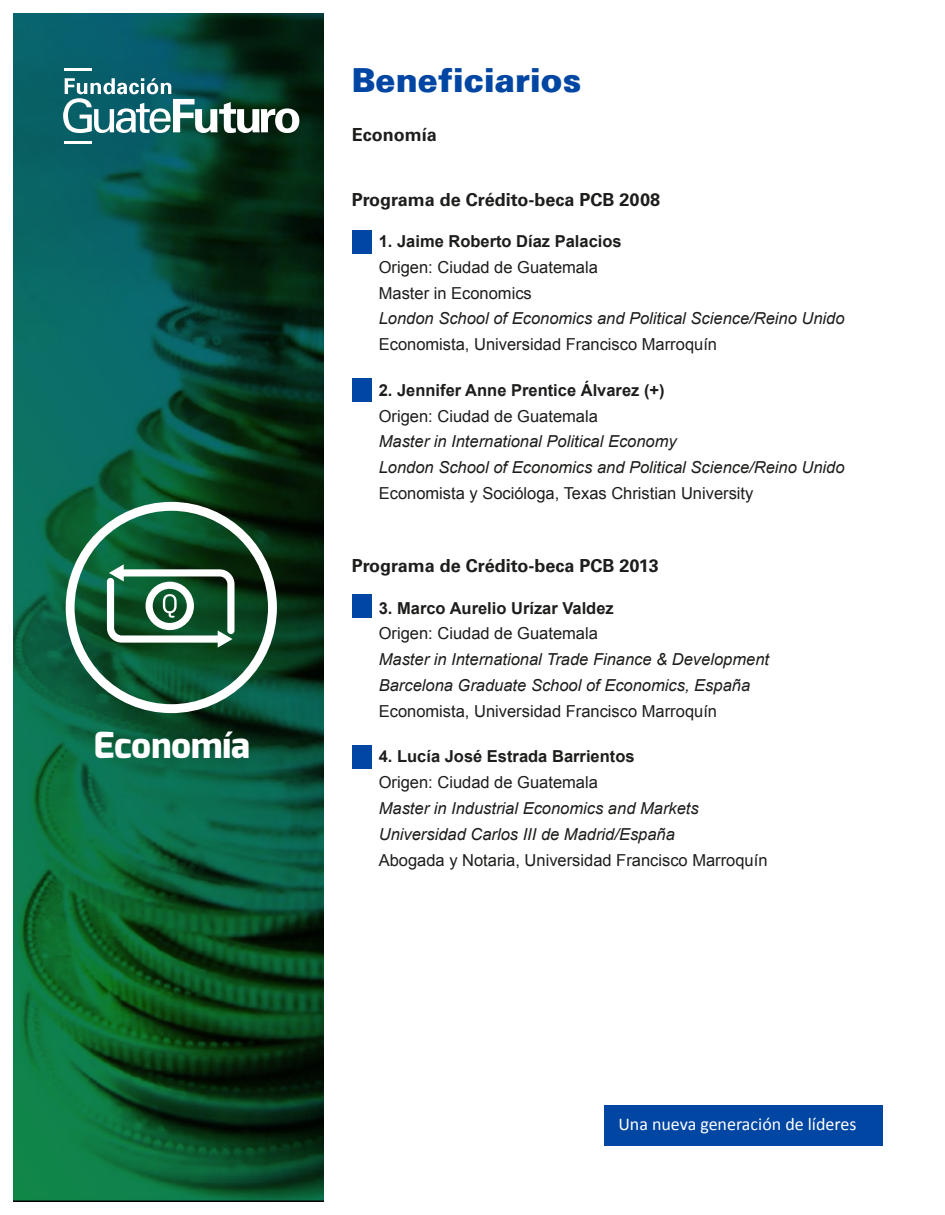
<style>
.page{position:relative;width:945px;height:1215px;background:#fff}
.page>*{position:absolute;margin:0;border:0;box-sizing:border-box;transform-origin:0 0}
.t1{font:800 36px "Exo";color:#fff}
.t2{font:900 33px "Univers";color:#0046a2}
.t3{font:700 18px "Univers";color:#1d1d1b}
.t4{font:18px "Calibri";color:#fff}
.t5{font:italic 16.5px/25.8px "Arial";color:#1d1d1b}
.t6{font:16.5px/25.8px "Arial";color:#1d1d1b}
.t7{font:700 16.5px "Arial";color:#1d1d1b}
</style>
<div class="page">
<svg style="left:14px;top:14px;width:310px;height:1188px;background:#0a5338"></svg>
<div style="left:352px;top:230px;width:19px;height:24px;background:#0046a2"></div>
<div style="left:352px;top:378px;width:19px;height:24px;background:#0046a2"></div>
<div style="left:352px;top:594px;width:19px;height:24px;background:#0046a2"></div>
<div style="left:352px;top:745px;width:19px;height:24px;background:#0046a2"></div>
<svg style="left:63px;top:78px;width:236px;height:55px"></svg>
<hr style="left:65px;top:141px;width:27px;height:3px;background:#fff">
<hr style="left:65px;top:68px;width:27px;height:3px;background:#fff">
<div style="left:66px;top:502px;width:211px;height:211px;border:9px solid #fff;border-radius:50%"></div>
<svg style="left:107px;top:564px;width:128px;height:84px"></svg>
<div style="left:604px;top:1105px;width:279px;height:40px;background:#0046a2"></div>
<h1 class="t1" style="left:94px;top:722px;width:158px">Economía</h1>
<h2 class="t2" style="left:352px;top:58px;width:231px">Beneficiarios</h2>
<p class="t3" style="left:352px;top:124px;width:86px">Economía</p>
<p class="t3" style="left:352px;top:189px;width:310px">Programa de Crédito-beca PCB 2008</p>
<p class="t7" style="left:379px;top:230px;width:245px">1. Jaime Roberto Díaz Palacios</p>
<p class="t6" style="left:379px;top:254px;width:221px">Origen: Ciudad de Guatemala<br>Master in Economics</p>
<p class="t5" style="left:379px;top:306px;width:467px">London School of Economics and Political Science/Reino Unido</p>
<p class="t6" style="left:379px;top:332px;width:340px">Economista, Universidad Francisco Marroquín</p>
<p class="t7" style="left:379px;top:379px;width:287px">2. Jennifer Anne Prentice Álvarez (+)</p>
<p class="t6" style="left:379px;top:403px;width:221px">Origen: Ciudad de Guatemala</p>
<p class="t5" style="left:379px;top:429px;width:467px">Master in International Political Economy<br>London School of Economics and Political Science/Reino Unido</p>
<p class="t6" style="left:379px;top:481px;width:376px">Economista y Socióloga, Texas Christian University</p>
<p class="t3" style="left:352px;top:555px;width:308px">Programa de Crédito-beca PCB 2013</p>
<p class="t7" style="left:379px;top:597px;width:237px">3. Marco Aurelio Urízar Valdez</p>
<p class="t6" style="left:379px;top:621px;width:221px">Origen: Ciudad de Guatemala</p>
<p class="t5" style="left:379px;top:647px;width:392px">Master in International Trade Finance &amp; Development<br>Barcelona Graduate School of Economics, España</p>
<p class="t6" style="left:379px;top:698px;width:340px">Economista, Universidad Francisco Marroquín</p>
<p class="t7" style="left:379px;top:746px;width:257px">4. Lucía José Estrada Barrientos</p>
<p class="t6" style="left:379px;top:770px;width:221px">Origen: Ciudad de Guatemala</p>
<p class="t5" style="left:379px;top:796px;width:322px">Master in Industrial Economics and Markets<br>Universidad Carlos III de Madrid/España</p>
<p class="t6" style="left:379px;top:847px;width:390px">Abogada y Notaria, Universidad Francisco Marroquín</p>
<p class="t4" style="left:618px;top:1113px;width:240px">Una nueva generación de líderes</p>
</div>
